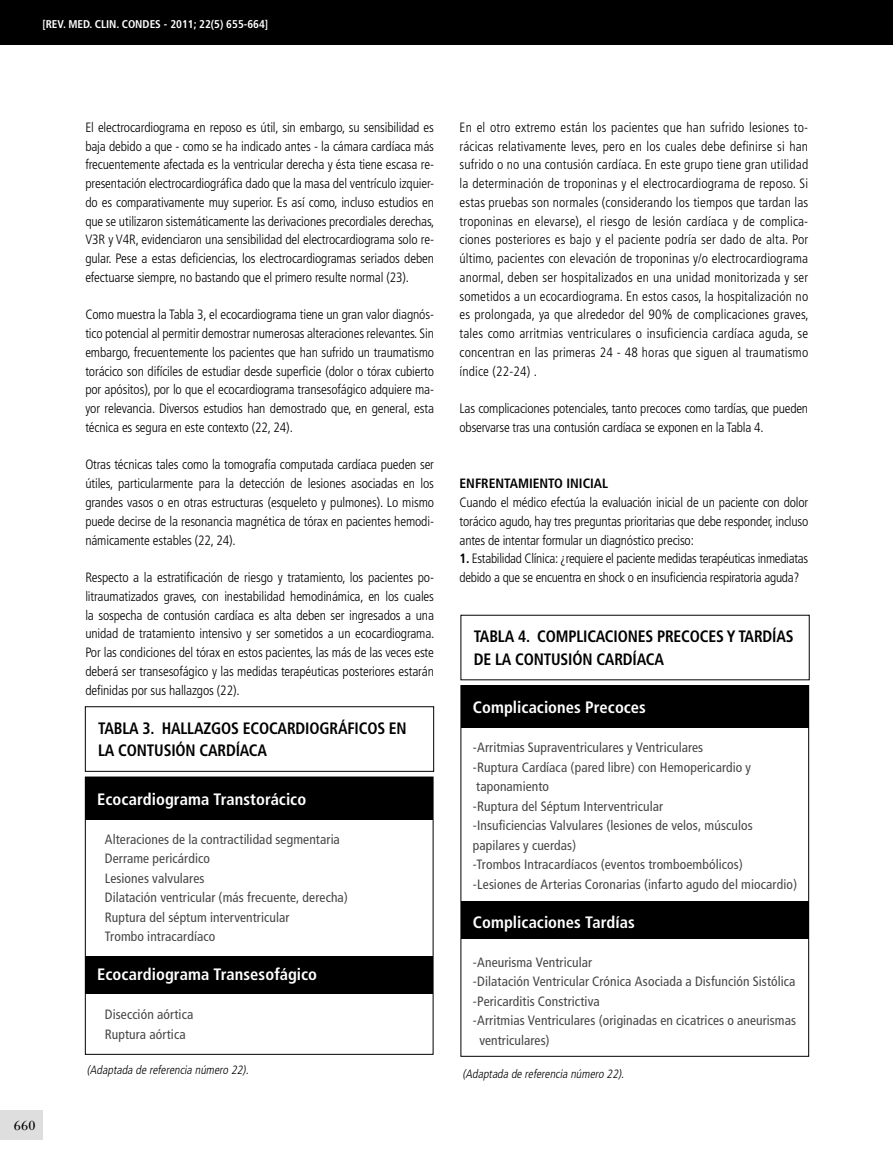
<style>
.page{position:relative;width:893px;height:1170px;background:#fff}
.page>*{position:absolute;margin:0;border:0;box-sizing:border-box;transform-origin:0 0}
.t1{font:19.5px "Filosofia Grand Caps";color:#000;scale:1.1 1}
.t2{font:700 condensed 16.5px "Frutiger";letter-spacing:-.01em;color:#000;scale:.95 1}
.t3{font:700 condensed 16.5px "Frutiger";letter-spacing:.005em;color:#fff}
.t4{font:300 condensed 13.5px/18.8px "Frutiger";letter-spacing:-.015em;color:#000;text-align:justify}
.t5{font:condensed 13.5px/19.5px "Frutiger";letter-spacing:.005em;color:#474647}
.t6{font:700 condensed 13.5px "Frutiger";color:#000}
.t7{font:italic 300 condensed 12px "Frutiger";color:#000}
.t8{font:700 condensed 11.25px "Frutiger";color:#fff}
.s1{font-weight:700}
</style>
<div class="page">
<div style="left:0;top:1110px;width:43px;height:30px;background:#dfdedf"></div>
<div style="left:85px;top:777px;width:348px;height:42px;background:#000"></div>
<div style="left:85px;top:955px;width:348px;height:38px;background:#000"></div>
<div style="left:85px;top:776px;width:348px;height:278px;border:1px solid #000"></div>
<div style="left:461px;top:685px;width:348px;height:42px;background:#000"></div>
<div style="left:461px;top:901px;width:348px;height:37px;background:#000"></div>
<div style="left:460px;top:685px;width:349px;height:371px;border:1px solid #000"></div>
<div style="left:0;top:0;width:893px;height:44px;background:#000"></div>
<p class="t8" style="left:42px;top:17px;width:227px">[REV. MED. CLIN. CONDES - 2011; 22(5) 655-664]</p>
<h1 class="t1" style="left:14px;top:1113px;width:22px">660</h1>
<p class="t4" style="left:85px;top:118px;width:351px">El electrocardiograma en reposo es útil, sin embargo, su sensibilidad es baja debido a que - como se ha indicado antes - la cámara cardíaca más frecuentemente afectada es la ventricular derecha y ésta tiene escasa re&shy;presentación electrocardiográfica dado que la masa del ventrículo izquier&shy;do es comparativamente muy superior. Es así como, incluso estudios en que se utilizaron sistemáticamente las derivaciones precordiales derechas, V3R y V4R, evidenciaron una sensibilidad del electrocardiograma solo re&shy;gular. Pese a estas deficiencias, los electrocardiogramas seriados deben efectuarse siempre, no bastando que el primero resulte normal (23).</p>
<p class="t4" style="left:85px;top:305px;width:350px">Como muestra la Tabla 3, el ecocardiograma tiene un gran valor diagnós&shy;tico potencial al permitir demostrar numerosas alteraciones relevantes. Sin embargo, frecuentemente los pacientes que han sufrido un traumatismo torácico son difíciles de estudiar desde superficie (dolor o tórax cubierto por apósitos), por lo que el ecocardiograma transesofágico adquiere ma&shy;yor relevancia. Diversos estudios han demostrado que, en general, esta técnica es segura en este contexto (22, 24).</p>
<p class="t4" style="left:85px;top:455px;width:350px">Otras técnicas tales como la tomografía computada cardíaca pueden ser útiles, particularmente para la detección de lesiones asociadas en los grandes vasos o en otras estructuras (esqueleto y pulmones). Lo mismo puede decirse de la resonancia magnética de tórax en pacientes hemodi&shy;námicamente estables (22, 24).</p>
<p class="t4" style="left:85px;top:568px;width:351px">Respecto a la estratificación de riesgo y tratamiento, los pacientes po&shy;litraumatizados graves, con inestabilidad hemodinámica, en los cuales la sospecha de contusión cardíaca es alta deben ser ingresados a una unidad de tratamiento intensivo y ser sometidos a un ecocardiograma.<br>Por las condiciones del tórax en estos pacientes, las más de las veces este deberá ser transesofágico y las medidas terapéuticas posteriores estarán definidas por sus hallazgos (22).</p>
<p class="t2" style="left:98px;top:718px;width:130px">Tabla 3. Hallazgos</p>
<p class="t2" style="left:243px;top:718px;width:57px">Ecocardiográ</p>
<p class="t2" style="left:347px;top:718px;width:17px">ficos</p>
<p class="t2" style="left:389px;top:718px;width:10px">en</p>
<p class="t2" style="left:98px;top:740px;width:41px">la Contusión</p>
<p class="t2" style="left:199px;top:740px;width:73px">Card íaca</p>
<p class="t3" style="left:97px;top:789px;width:210px">Ecocardiograma Transtorácico</p>
<p class="t5" style="left:105px;top:829px;width:245px">Alteraciones de la contractilidad segmentaria Derrame pericárdico<br>Lesiones valvulares<br>Dilatación ventricular (más frecuente, derecha)<br>Ruptura del séptum interventricular<br>Trombo intracardíaco</p>
<p class="t3" style="left:97px;top:964px;width:221px">Ecocardiograma Transesofágico</p>
<p class="t5" style="left:105px;top:1004px;width:90px">Disección aórtica<br>Ruptura aórtica</p>
<p class="t7" style="left:87px;top:1062px;width:166px">(Adaptada de referencia número 22).</p>
<p class="t4" style="left:460px;top:118px;width:351px">En el otro extremo están los pacientes que han sufrido lesiones to&shy;rácicas relativamente leves, pero en los cuales debe definirse si han sufrido o no una contusión cardíaca. En este grupo tiene gran utilidad la determinación de troponinas y el electrocardiograma de reposo. Si estas pruebas son normales (considerando los tiempos que tardan las troponinas en elevarse), el riesgo de lesión cardíaca y de complica&shy;ciones posteriores es bajo y el paciente podría ser dado de alta. Por último, pacientes con elevación de troponinas y/o electrocardiograma anormal, deben ser hospitalizados en una unidad monitorizada y ser sometidos a un ecocardiograma. En estos casos, la hospitalización no es prolongada, ya que alrededor del 90% de complicaciones graves, tales como arritmias ventriculares o insuficiencia cardíaca aguda, se concentran en las primeras 24 - 48 horas que siguen al traumatismo índice (22-24) .</p>
<p class="t4" style="left:460px;top:399px;width:350px">Las complicaciones potenciales, tanto precoces como tardías, que pueden observarse tras una contusión cardíaca se exponen en la Tabla 4.</p>
<p class="t6" style="left:460px;top:475px;width:150px">ENFRENTAMIENTO INICIAL</p>
<p class="t4" style="left:460px;top:493px;width:350px">Cuando el médico efectúa la evaluación inicial de un paciente con dolor torácico agudo, hay tres preguntas prioritarias que debe responder, incluso antes de intentar formular un diagnóstico preciso:</p>
<p class="t4" style="left:460px;top:549px;width:350px"><span class="s1">1.</span> Estabilidad Clínica: ¿requiere el paciente medidas terapéuticas inmediatas debido a que se encuentra en shock o en insuficiencia respiratoria aguda?</p>
<p class="t2" style="left:474px;top:626px;width:86px">Tabla 4. Complic</p>
<p class="t2" style="left:596px;top:626px;width:19px">aciones</p>
<p class="t2" style="left:657px;top:626px;width:18px">Precoces</p>
<p class="t2" style="left:727px;top:626px;width:70px">y Tard ías</p>
<p class="t2" style="left:474px;top:649px;width:63px">de la Contusión</p>
<p class="t2" style="left:596px;top:649px;width:73px">Card íaca</p>
<p class="t3" style="left:473px;top:697px;width:175px">Complicaciones Precoces</p>
<p class="t5" style="left:473px;top:737px;width:326px">-Arritmias Supraventriculares y Ventriculares<br>-Ruptura Cardíaca (pared libre) con Hemopericardio y taponamiento<br>-Ruptura del Séptum Interventricular<br>-Insuficiencias Valvulares (lesiones de velos, músculos papilares y cuerdas)<br>-Trombos Intracardíacos (eventos tromboembólicos)<br>-Lesiones de Arterias Coronarias (infarto agudo del miocardio)</p>
<p class="t3" style="left:473px;top:912px;width:163px">Complicaciones Tardías</p>
<p class="t5" style="left:473px;top:952px;width:121px">-Aneurisma Ventricular</p>
<p class="t5" style="left:473px;top:971px;width:324px">-Dilatación Ventricular Crónica Asociada a Disfunción Sistólica</p>
<p class="t5" style="left:473px;top:991px;width:128px">-Pericarditis Constrictiva</p>
<p class="t5" style="left:473px;top:1010px;width:325px">-Arritmias Ventriculares (originadas en cicatrices o aneurismas</p>
<p class="t5" style="left:479px;top:1030px;width:72px">ventriculares)</p>
<p class="t7" style="left:462px;top:1066px;width:166px">(Adaptada de referencia número 22).</p>
</div>
